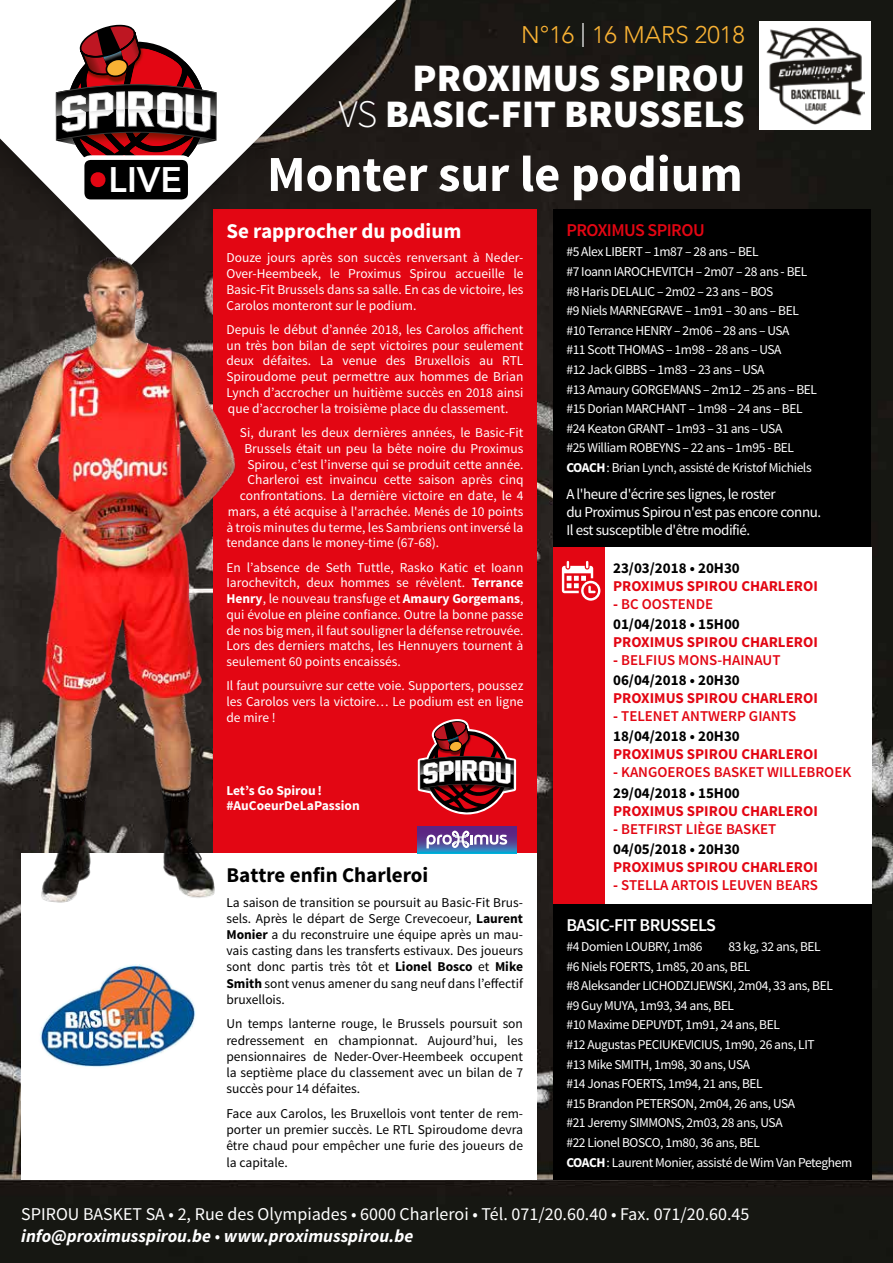
<style>
.page{position:relative;width:893px;height:1263px;background:#fff}
.page>*{position:absolute;margin:0;border:0;box-sizing:border-box;transform-origin:0 0}
.t1{font:700 50.55px "Source Sans Pro";color:#fff}
.t2{font:900 39px/36px "Source Sans Pro";color:#fff;text-align:right}
.t3{font:800 35.4px "Avenir";color:#fff}
.t4{font:300 24px "Avenir";color:#f9b234}
.t5{font:700 21px "Source Sans Pro";color:#fff}
.t6{font:700 21px "Source Sans Pro";color:#000}
.t7{font:18px/21.6px "Source Sans Pro";color:#fff}
.t8{font:600 18px "Source Sans Pro";letter-spacing:-.03em;color:#fff}
.t9{font:600 18px "Source Sans Pro";letter-spacing:-.03em;color:#e30613}
.t10{font:600 15px/20.1px "Source Sans Pro";color:#e30613}
.t11{font:700 15px "Source Sans Pro";color:#e30613}
.t12{font:15px/18px "Source Sans Pro";letter-spacing:-.03em;color:#fff}
.t13{font:700 15px/20.1px "Source Sans Pro";color:#000}
.t14{font:13.5px/19.6px "Source Sans Pro";letter-spacing:-.03em;color:#fff;text-align:justify}
.t15{font:13.5px/16.2px "Source Sans Pro";color:#000;text-align:justify}
.t16{font:13.5px "Source Sans Pro";color:#fff}
.t17{font:700 13.5px/15.8px "Source Sans Pro";color:#fff}
.s1{color:#fff}
.s2{font-weight:300}
.s3{font-weight:700}
.s4{color:#e30613}
.s5{font-weight:600;color:#e30613}
.s6{font-weight:700;color:#000}
.s7{font-weight:700;font-style:italic}
</style>
<div class="page">
<img style="left:0;top:0;width:893px;height:1263px">
<div style="left:214px;top:210px;width:323px;height:643px;background:#e30613"></div>
<div style="left:21px;top:853px;width:516px;height:326px;background:#fff"></div>
<div style="left:554px;top:210px;width:317px;height:337px;background:#000"></div>
<div style="left:554px;top:904px;width:318px;height:275px;background:#000"></div>
<div style="left:554px;top:547px;width:318px;height:357px;background:#fff"></div>
<div style="left:554px;top:547px;width:51px;height:357px;background:#e30613"></div>
<svg style="left:562px;top:561px;width:38px;height:40px"></svg>
<div style="left:760px;top:21px;width:111px;height:108px;background:#fff"></div>
<img style="left:766px;top:27px;width:98px;height:97px">
<div style="left:0;top:0;width:494px;height:293px;background:#000;opacity:.25"></div>
<svg style="left:0;top:0;width:396px;height:268px"></svg>
<svg style="left:418px;top:719px;width:98px;height:96px"></svg>
<svg style="left:418px;top:826px;width:98px;height:27px"></svg>
<svg style="left:426px;top:830px;width:81px;height:18px"></svg>
<div style="left:82px;top:158px;width:108px;height:44px;background:#000;border-radius:9px"></div>
<div style="left:80px;top:155px;width:113px;height:49px;border:5px solid #fff;border-radius:9px"></div>
<svg style="left:52px;top:21px;width:168px;height:167px"></svg>
<img style="left:40px;top:964px;width:156px;height:104px">
<img style="left:0;top:222px;width:241px;height:684px">
<h3 class="t4" style="left:521px;top:20px;width:225px">N°16 <span class="s1">|</span> 16 MARS 2018</h3>
<h3 class="t3" style="left:109px;top:152px;width:75px">LIVE</h3>
<h2 class="t2" style="left:339px;top:61px;width:407px">PROXIMUS SPIROU<br><span class="s2">VS</span> BASIC-FIT BRUSSELS</h2>
<h1 class="t1" style="left:267px;top:142px;width:477px">Monter sur le podium</h1>
<h3 class="t5" style="left:226px;top:218px;width:236px">Se rapprocher du podium</h3>
<p class="t14" style="left:226px;top:250px;width:299px;line-height:15.8px">Douze jours après son succès renversant à Neder-Over-Heembeek, le Proximus Spirou accueille le Basic-Fit Brussels dans sa salle. En cas de victoire, les Carolos monteront sur le podium.</p>
<p class="t14" style="left:226px;top:322px;width:299px;line-height:15.8px">Depuis le début d’année 2018, les Carolos affichent un très bon bilan de sept victoires pour seulement deux défaites. La venue des Bruxellois au RTL Spiroudome peut permettre aux hommes de Brian Lynch d’accrocher un huitième succès en 2018 ainsi que d’accrocher la troisième place du classement.</p>
<p class="t16" style="left:240px;top:424px;width:285px">Si, durant les deux dernières années, le Basic-Fit</p>
<p class="t16" style="left:244px;top:440px;width:281px">Brussels était un peu la bête noire du Proximus</p>
<p class="t16" style="left:247px;top:456px;width:278px">Spirou, c’est l’inverse qui se produit cette année.</p>
<p class="t16" style="left:247px;top:471px;width:278px">Charleroi est invaincu cette saison après cinq</p>
<p class="t16" style="left:240px;top:487px;width:285px">confrontations. La dernière victoire en date, le 4</p>
<p class="t16" style="left:228px;top:503px;width:297px">mars, a été acquise à l'arrachée. Menés de 10 points</p>
<p class="t16" style="left:226px;top:519px;width:298px">à trois minutes du terme, les Sambriens ont inversé la</p>
<p class="t16" style="left:226px;top:534px;width:214px">tendance dans le money-time (67-68).</p>
<p class="t14" style="left:226px;top:559px;width:299px;line-height:15.8px">En l’absence de Seth Tuttle, Rasko Katic et Ioann Iarochevitch, deux hommes se révèlent. <span class="s3">Terrance Henry</span>, le nouveau transfuge et <span class="s3">Amaury Gorgemans</span>, qui évolue en pleine confiance. Outre la bonne passe de nos big men, il faut souligner la défense retrouvée.<br>Lors des derniers matchs, les Hennuyers tournent à seulement 60 points encaissés.</p>
<p class="t14" style="left:226px;top:678px;width:299px;line-height:15.8px">Il faut poursuivre sur cette voie. Supporters, poussez les Carolos vers la victoire… Le podium est en ligne de mire !</p>
<p class="t17" style="left:226px;top:783px;width:135px">Let’s Go Spirou! #AuCoeurDeLaPassion</p>
<h3 class="t6" style="left:226px;top:861px;width:203px">Battre enfin Charleroi</h3>
<p class="t15" style="left:226px;top:894px;width:298px">La saison de transition se poursuit au Basic-Fit Brus&shy;sels. Après le départ de Serge Crevecoeur, <span class="s3">Laurent Monier</span> a du reconstruire une équipe après un mau&shy;vais casting dans les transferts estivaux. Des joueurs sont donc partis très tôt et <span class="s3">Lionel Bosco</span> et <span class="s3">Mike Smith</span> sont venus amener du sang neuf dans l’effectif bruxellois.</p>
<p class="t15" style="left:226px;top:1016px;width:298px">Un temps lanterne rouge, le Brussels poursuit son redressement en championnat. Aujourd’hui, les pensionnaires de Neder-Over-Heembeek occupent la septième place du classement avec un bilan de 7 succès pour 14 défaites.</p>
<p class="t15" style="left:226px;top:1106px;width:298px">Face aux Carolos, les Bruxellois vont tenter de rem&shy;porter un premier succès. Le RTL Spiroudome devra être chaud pour empêcher une furie des joueurs de la capitale.</p>
<h3 class="t9" style="left:566px;top:219px;width:140px">PROXIMUS SPIROU</h3>
<p class="t14" style="left:566px;top:242px;width:252px;text-align:left">#5 Alex LIBERT – 1m87 – 28 ans – BEL<br>#7 Ioann IAROCHEVITCH – 2m07 – 28 ans - BEL #8 Haris DELALIC – 2m02 – 23 ans – BOS<br>#9 Niels MARNEGRAVE – 1m91 – 30 ans – BEL #10 Terrance HENRY – 2m06 – 28 ans – USA<br>#11 Scott THOMAS – 1m98 – 28 ans – USA<br>#12 Jack GIBBS – 1m83 – 23 ans – USA<br>#13 Amaury GORGEMANS – 2m12 – 25 ans – BEL #15 Dorian MARCHANT – 1m98 – 24 ans – BEL #24 Keaton GRANT – 1m93 – 31 ans – USA<br>#25 William ROBEYNS – 22 ans – 1m95 - BEL <span class="s3">COACH</span>: Brian Lynch, assisté de Kristof Michiels</p>
<p class="t12" style="left:566px;top:485px;width:256px">A l'heure d'écrire ses lignes, le roster<br>du Proximus Spirou n'est pas encore connu.<br>Il est susceptible d'être modifié.</p>
<p class="t13" style="left:613px;top:559px;width:128px">23/03/2018 • 20H30</p>
<p class="t11" style="left:613px;top:576px;width:206px">PROXIMUS SPIROU CHARLEROI</p>
<p class="t13" style="left:613px;top:595px;width:128px"><span class="s4">-</span> <span class="s5">BC OOSTENDE<br></span>01/04/2018 • 15H00</p>
<p class="t11" style="left:613px;top:632px;width:206px">PROXIMUS SPIROU CHARLEROI</p>
<p class="t10" style="left:613px;top:650px;width:169px"><span class="s3">-</span> BELFIUS MONS-HAINAUT<br><span class="s6">06/04/2018 • 20H30</span></p>
<p class="t11" style="left:613px;top:689px;width:206px">PROXIMUS SPIROU CHARLEROI</p>
<p class="t10" style="left:613px;top:707px;width:185px"><span class="s3">-</span> TELENET ANTWERP GIANTS<br><span class="s6">18/04/2018 • 20H30</span></p>
<p class="t11" style="left:613px;top:745px;width:206px">PROXIMUS SPIROU CHARLEROI</p>
<p class="t10" style="left:613px;top:763px;width:240px"><span class="s3">-</span> KANGOEROES BASKET WILLEBROEK<br><span class="s6">29/04/2018 • 15H00</span></p>
<p class="t11" style="left:613px;top:801px;width:206px">PROXIMUS SPIROU CHARLEROI</p>
<p class="t10" style="left:613px;top:819px;width:165px"><span class="s3">-</span> BETFIRST LIÈGE BASKET<br><span class="s6">04/05/2018 • 20H30</span></p>
<p class="t11" style="left:613px;top:857px;width:206px">PROXIMUS SPIROU CHARLEROI</p>
<p class="t10" style="left:613px;top:875px;width:206px"><span class="s3">-</span> STELLA ARTOIS LEUVEN BEARS</p>
<h3 class="t8" style="left:566px;top:913px;width:151px">BASIC-FIT BRUSSELS</h3>
<p class="t14" style="left:566px;top:937px;width:138px">#4 Domien LOUBRY, 1m86</p>
<p class="t14" style="left:566px;top:937px;width:287px;text-align:left;text-indent:162px">83 kg, 32 ans, BEL<br>#6 Niels FOERTS, 1m85, 20 ans, BEL<br>#8 Aleksander LICHODZIJEWSKI, 2m04, 33 ans, BEL<br>#9 Guy MUYA, 1m93, 34 ans, BEL<br>#10 Maxime DEPUYDT, 1m91, 24 ans, BEL<br>#12 Augustas PECIUKEVICIUS, 1m90, 26 ans, LIT<br>#13 Mike SMITH, 1m98, 30 ans, USA<br>#14 Jonas FOERTS, 1m94, 21 ans, BEL<br>#15 Brandon PETERSON, 2m04, 26 ans, USA<br>#21 Jeremy SIMMONS, 2m03, 28 ans, USA<br>#22 Lionel BOSCO, 1m80, 36 ans, BEL<br><span class="s3">COACH</span>: Laurent Monier, assisté de Wim Van Peteghem</p>
<h3 class="t7" style="left:21px;top:1204px;width:730px">SPIROU BASKET SA • 2, Rue des Olympiades • 6000 Charleroi • Tél. 071/20.60.40 • Fax. 071/20.60.45 <span class="s7">info@proximusspirou.be</span> • <span class="s7">www.proximusspirou.be</span></h3>
</div>
